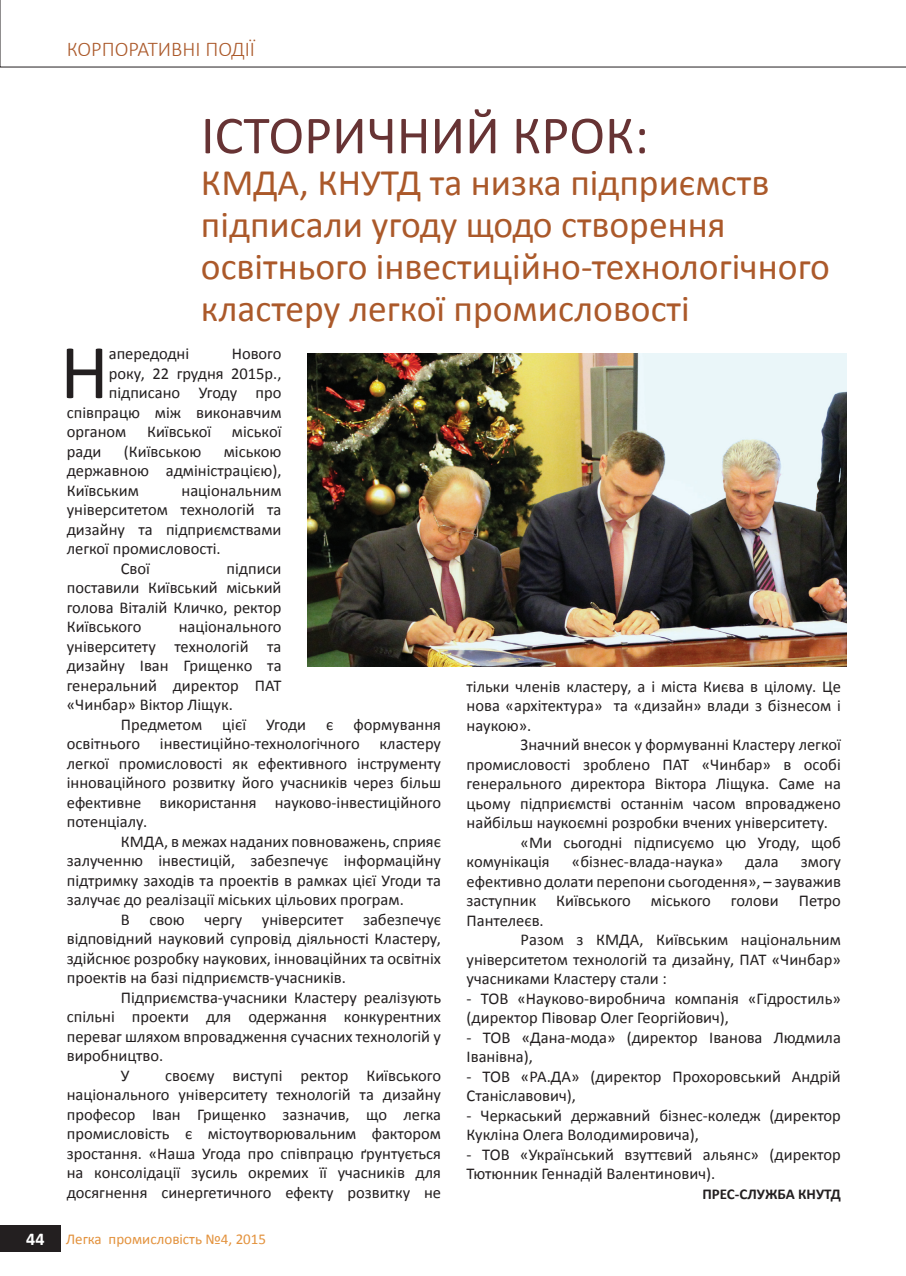
<style>
.page{position:relative;width:906px;height:1276px;background:#fff}
.page>*{position:absolute;margin:0;border:0;box-sizing:border-box;transform-origin:0 0}
.Body{font:78px "Calibri";color:#231f20}
.Head_1{font:54px "Calibri";color:#673334}
.Head_1-2{font:37.5px/42px "Calibri";color:#ab592a}
.Subheading{font:300 21px "Calibri";color:#ab592a}
.t1{font:700 18px "Calibri";color:#fff}
.Body-2{font:16.5px/19.5px "Calibri";color:#231f20;text-align:justify}
.t2{font:15px "Calibri";color:#e3923d}
.Body-3{font:700 15px "Calibri";color:#231f20}
</style>
<div class="page">
<svg style="left:0;top:0;width:906px;height:67px"></svg>
<div style="left:0;top:1225px;width:60px;height:27px;background:#231f20"></div>
<img style="left:307px;top:353px;width:539px;height:314px">
<p class="t1" style="left:26px;top:1225px;width:20px">44</p>
<p class="Subheading" style="left:67px;top:36px;width:190px">КОРПОРАТИВНІ ПОДІЇ</p>
<p class="Head_1" style="left:201px;top:98px;width:449px">ІСТОРИЧНИЙ КРОК:</p>
<p class="Head_1-2" style="left:201px;top:161px;width:630px">КМДА, КНУТД та низка підприємств підписали угоду щодо створення освітнього інвестиційно-технологічного кластеру легкої промисловості</p>
<p class="Body" style="left:60px;top:318px;width:50px">Н</p>
<p class="Body-2" style="left:109px;top:343px;width:82px">апередодні</p>
<p class="Body-2" style="left:232px;top:343px;width:51px">Нового</p>
<p class="Body-2" style="left:109px;top:363px;width:174px">року, 22 грудня 2015р.,</p>
<p class="Body-2" style="left:109px;top:382px;width:174px">підписано Угоду про</p>
<p class="Body-2" style="left:67px;top:402px;width:216px">співпрацю між виконавчим</p>
<p class="Body-2" style="left:67px;top:421px;width:61px">органом</p>
<p class="Body-2" style="left:147px;top:421px;width:66px">Київської</p>
<p class="Body-2" style="left:232px;top:421px;width:51px">міської</p>
<p class="Body-2" style="left:67px;top:441px;width:36px">ради</p>
<p class="Body-2" style="left:124px;top:441px;width:79px">(Київською</p>
<p class="Body-2" style="left:67px;top:441px;width:216px;text-indent:157px">міською державною адміністрацією), Київським</p>
<p class="Body-2" style="left:67px;top:480px;width:216px;text-indent:115px">національним університетом технологій та дизайну та підприємствами легкої промисловості.</p>
<p class="Body-2" style="left:121px;top:558px;width:31px">Свої</p>
<p class="Body-2" style="left:67px;top:558px;width:216px;text-indent:160px">підписи поставили Київський міський голова Віталій Кличко, ректор Київського</p>
<p class="Body-2" style="left:67px;top:616px;width:216px;text-indent:112px">національного університету технологій та дизайну Іван Грищенко та генеральний директор ПАТ «Чинбар» Віктор Ліщук.</p>
<p class="Body-2" style="left:67px;top:714px;width:376px;text-indent:54px">Предметом цієї Угоди є формування освітнього інвестиційно-технологічного кластеру легкої промисловості як ефективного інструменту інноваційного розвитку його учасників через більш ефективне використання науково-інвестиційного потенціалу.</p>
<p class="Body-2" style="left:67px;top:831px;width:376px;text-indent:54px">КМДА, в межах наданих повноважень, сприяє залученню інвестицій, забезпечує інформаційну підтримку заходів та проектів в рамках цієї Угоди та залучає до реалізації міських цільових програм.</p>
<p class="Body-2" style="left:67px;top:909px;width:376px;text-indent:54px">В свою чергу університет забезпечує відповідний науковий супровід діяльності Кластеру, здійснює розробку наукових, інноваційних та освітніх проектів на базі підприємств-учасників.</p>
<p class="Body-2" style="left:67px;top:987px;width:376px;text-indent:54px">Підприємства-учасники Кластеру реалізують спільні проекти для одержання конкурентних переваг шляхом впровадження сучасних технологій у виробництво.</p>
<p class="Body-2" style="left:121px;top:1065px;width:10px">У</p>
<p class="Body-2" style="left:67px;top:1065px;width:376px;text-indent:98px">своєму виступі ректор Київського національного університету технологій та дизайну професор Іван Грищенко зазначив, що легка промисловість є містоутворювальним фактором зростання. «Наша Угода про співпрацю ґрунтується на консолідації зусиль окремих її учасників для досягнення синергетичного ефекту розвитку не</p>
<p class="t2" style="left:66px;top:1228px;width:202px">Легка промисловість №4, 2015</p>
<p class="Body-2" style="left:466px;top:676px;width:376px">тільки членів кластеру, а і міста Києва в цілому. Це нова «архітектура» та «дизайн» влади з бізнесом і наукою».</p>
<p class="Body-2" style="left:466px;top:734px;width:376px;text-indent:54px">Значний внесок у формуванні Кластеру легкої промисловості зроблено ПАТ «Чинбар» в особі генерального директора Віктора Ліщука. Саме на цьому підприємстві останнім часом впроваджено найбільш наукоємні розробки вчених університету.</p>
<p class="Body-2" style="left:466px;top:832px;width:376px;text-indent:54px">«Ми сьогодні підписуємо цю Угоду, щоб комунікація</p>
<p class="Body-2" style="left:572px;top:851px;width:153px">«бізнес-влада-наука»</p>
<p class="Body-2" style="left:745px;top:851px;width:35px">дала</p>
<p class="Body-2" style="left:466px;top:851px;width:376px;text-indent:334px">змогу ефективно долати перепони сьогодення», – зауважив заступник Київського міського голови Петро Пантелеєв.</p>
<p class="Body-2" style="left:466px;top:929px;width:376px;text-indent:54px">Разом з КМДА, Київським національним університетом технологій та дизайну, ПАТ «Чинбар» учасниками Кластеру стали :</p>
<p class="Body-2" style="left:466px;top:988px;width:376px">- ТОВ «Науково-виробнича компанія «Гідростиль» (директор Півовар Олег Георгійович),</p>
<p class="Body-2" style="left:466px;top:1027px;width:376px">- ТОВ «Дана-мода» (директор Іванова Людмила<br>Іванівна),</p>
<p class="Body-2" style="left:466px;top:1066px;width:376px">- ТОВ «РА.ДА» (директор Прохоровський Андрій<br>Станіславович),</p>
<p class="Body-2" style="left:466px;top:1105px;width:376px">- Черкаський державний бізнес-коледж (директор<br>Кукліна Олега Володимировича),</p>
<p class="Body-2" style="left:466px;top:1144px;width:376px">- ТОВ «Український взуттєвий альянс» (директор<br>Тютюнник Геннадій Валентинович).</p>
<p class="Body-3" style="left:702px;top:1183px;width:140px">ПРЕС-СЛУЖБА КНУТД</p>
</div>
